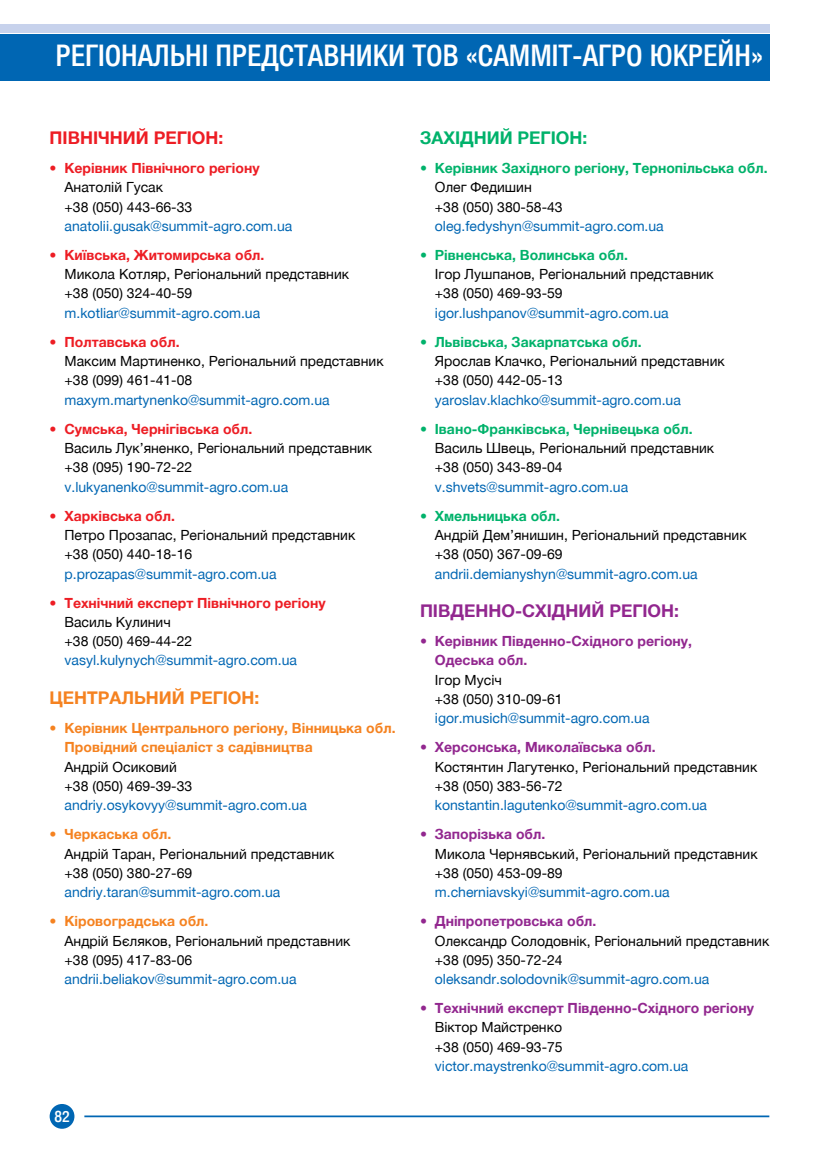
<style>
.page{position:relative;width:819px;height:1166px;background:#fff}
.page>*{position:absolute;margin:0;border:0;box-sizing:border-box;transform-origin:0 0}
.t1{font:500 condensed 29.75px "Helvetica Neue LTCYR";color:#fff}
.t2{font:700 17.5px "Helvetica Neue LTCYR";color:#92278f}
.t3{font:700 17.5px "Helvetica Neue LTCYR";color:#f58220}
.t4{font:700 17.5px "Helvetica Neue LTCYR";color:#ed1d24}
.t5{font:700 17.5px "Helvetica Neue LTCYR";color:#00b26b}
.t6{font:500 condensed 15.75px "Helvetica Neue LTCYR";color:#fff}
.t7{font:14px/19.2px "Helvetica Neue LTCYR";color:#000}
.t8{font:14px "Helvetica Neue LTCYR";color:#0066b3}
.t9{font:700 14px/19.2px "Helvetica Neue LTCYR";color:#92278f}
.t10{font:700 14px "Helvetica Neue LTCYR";color:#00b26b}
.t11{font:700 14px "Helvetica Neue LTCYR";color:#ed1d24}
.t12{font:700 14px/19.2px "Helvetica Neue LTCYR";color:#f58220}
</style>
<div class="page">
<hr style="left:84px;top:1115px;width:685px;height:2px;background:#0066b3">
<div style="left:50px;top:1104px;width:24px;height:25px;background:#0066b3;border-radius:50%"></div>
<div style="left:0;top:25px;width:769px;height:8px;background:#c7d2ec"></div>
<div style="left:0;top:35px;width:769px;height:46px;background:#0066b3"></div>
<h1 class="t1" style="left:56px;top:39px;width:708px">РЕГІОНАЛЬНІ ПРЕДСТАВНИКИ ТОВ «САММІТ-АГРО ЮКРЕЙН»</h1>
<p class="t4" style="left:50px;top:128px;width:175px">ПІВНІЧНИЙ РЕГІОН:</p>
<p class="t11" style="left:50px;top:160px;width:211px">• Керівник Північного регіону</p>
<p class="t7" style="left:64px;top:178px;width:129px">Анатолій Гусак<br>+38 (050) 443-66-33</p>
<p class="t8" style="left:64px;top:218px;width:229px">anatolii.gusak@summit-agro.com.ua</p>
<p class="t11" style="left:50px;top:247px;width:216px">• Київська, Житомирська обл.</p>
<p class="t7" style="left:64px;top:265px;width:286px">Микола Котляр, Регіональний представник +38 (050) 324-40-59</p>
<p class="t8" style="left:64px;top:305px;width:197px">m.kotliar@summit-agro.com.ua</p>
<p class="t11" style="left:50px;top:334px;width:131px">• Полтавська обл.</p>
<p class="t7" style="left:64px;top:352px;width:320px">Максим Мартиненко, Регіональний представник +38 (099) 461-41-08</p>
<p class="t8" style="left:64px;top:392px;width:267px">maxym.martynenko@summit-agro.com.ua</p>
<p class="t11" style="left:50px;top:421px;width:204px">• Сумська, Чернігівська обл.</p>
<p class="t7" style="left:64px;top:439px;width:309px">Василь Лук’яненко, Регіональний представник +38 (095) 190-72-22</p>
<p class="t8" style="left:64px;top:479px;width:225px">v.lukyanenko@summit-agro.com.ua</p>
<p class="t11" style="left:50px;top:508px;width:127px">• Харківська обл.</p>
<p class="t7" style="left:64px;top:525px;width:292px">Петро Прозапас, Регіональний представник +38 (050) 440-18-16</p>
<p class="t8" style="left:64px;top:566px;width:213px">p.prozapas@summit-agro.com.ua</p>
<p class="t11" style="left:50px;top:595px;width:277px">• Технічний експерт Північного регіону</p>
<p class="t7" style="left:64px;top:612px;width:129px">Василь Кулинич +38 (050) 469-44-22</p>
<p class="t8" style="left:64px;top:653px;width:234px">vasyl.kulynych@summit-agro.com.ua</p>
<p class="t3" style="left:50px;top:688px;width:211px">ЦЕНТРАЛЬНИЙ РЕГІОН:</p>
<p class="t12" style="left:64px;top:719px;width:332px;text-indent:-15px">• Керівник Центрального регіону, Вінницька обл.<br>Провідний спеціаліст з садівництва</p>
<p class="t7" style="left:64px;top:757px;width:129px">Андрій Осиковий +38 (050) 469-39-33</p>
<p class="t8" style="left:64px;top:797px;width:244px">andriy.osykovyy@summit-agro.com.ua</p>
<p class="t12" style="left:50px;top:825px;width:123px">• Черкаська обл.</p>
<p class="t7" style="left:64px;top:844px;width:271px">Андрій Таран, Регіональний представник +38 (050) 380-27-69</p>
<p class="t8" style="left:64px;top:884px;width:217px">andriy.taran@summit-agro.com.ua</p>
<p class="t12" style="left:50px;top:912px;width:160px">• Кіровоградська обл.</p>
<p class="t7" style="left:64px;top:931px;width:287px">Андрій Бєляков, Регіональний представник +38 (095) 417-83-06</p>
<p class="t8" style="left:64px;top:971px;width:233px">andrii.beliakov@summit-agro.com.ua</p>
<p class="t6" style="left:54px;top:1108px;width:17px">82</p>
<p class="t5" style="left:420px;top:128px;width:169px">ЗАХІДНИЙ РЕГІОН:</p>
<p class="t10" style="left:420px;top:160px;width:349px">• Керівник Західного регіону, Тернопільська обл.</p>
<p class="t7" style="left:435px;top:178px;width:129px">Олег Федишин<br>+38 (050) 380-58-43</p>
<p class="t8" style="left:435px;top:218px;width:230px">oleg.fedyshyn@summit-agro.com.ua</p>
<p class="t10" style="left:420px;top:247px;width:209px">• Рівненська, Волинська обл.</p>
<p class="t7" style="left:435px;top:265px;width:280px">Ігор Лушпанов, Регіональний представник +38 (050) 469-93-59</p>
<p class="t8" style="left:435px;top:305px;width:235px">igor.lushpanov@summit-agro.com.ua</p>
<p class="t10" style="left:420px;top:334px;width:223px">• Львівська, Закарпатська обл.</p>
<p class="t7" style="left:435px;top:352px;width:291px">Ярослав Клачко, Регіональний представник +38 (050) 442-05-13</p>
<p class="t8" style="left:435px;top:392px;width:247px">yaroslav.klachko@summit-agro.com.ua</p>
<p class="t10" style="left:420px;top:421px;width:274px">• Івано-Франківська, Чернівецька обл.</p>
<p class="t7" style="left:435px;top:439px;width:281px">Василь Швець, Регіональний представник +38 (050) 343-89-04</p>
<p class="t8" style="left:435px;top:479px;width:195px">v.shvets@summit-agro.com.ua</p>
<p class="t10" style="left:420px;top:508px;width:141px">• Хмельницька обл.</p>
<p class="t7" style="left:435px;top:525px;width:313px">Андрій Дем’янишин, Регіональний представник +38 (050) 367-09-69</p>
<p class="t8" style="left:435px;top:566px;width:264px">andrii.demianyshyn@summit-agro.com.ua</p>
<p class="t2" style="left:420px;top:601px;width:260px">ПІВДЕННО-СХІДНИЙ РЕГІОН:</p>
<p class="t9" style="left:435px;top:632px;width:258px;text-indent:-15px">• Керівник Південно-Східного регіону,<br>Одеська обл.</p>
<p class="t7" style="left:435px;top:670px;width:129px">Ігор Мусіч<br>+38 (050) 310-09-61</p>
<p class="t8" style="left:435px;top:710px;width:216px">igor.musich@summit-agro.com.ua</p>
<p class="t9" style="left:420px;top:738px;width:237px">• Херсонська, Миколаївська обл.</p>
<p class="t7" style="left:435px;top:757px;width:324px">Костянтин Лагутенко, Регіональний представник +38 (050) 383-56-72</p>
<p class="t8" style="left:435px;top:797px;width:274px">konstantin.lagutenko@summit-agro.com.ua</p>
<p class="t9" style="left:420px;top:825px;width:127px">• Запорізька обл.</p>
<p class="t7" style="left:435px;top:844px;width:324px">Микола Чернявський, Регіональний представник +38 (050) 453-09-89</p>
<p class="t8" style="left:435px;top:884px;width:236px">m.cherniavskyi@summit-agro.com.ua</p>
<p class="t9" style="left:420px;top:912px;width:178px">• Дніпропетровська обл.</p>
<p class="t7" style="left:435px;top:931px;width:336px">Олександр Солодовнік, Регіональний представник +38 (095) 350-72-24</p>
<p class="t8" style="left:435px;top:971px;width:276px">oleksandr.solodovnik@summit-agro.com.ua</p>
<p class="t9" style="left:420px;top:999px;width:335px">• Технічний експерт Південно-Східного регіону</p>
<p class="t7" style="left:435px;top:1018px;width:129px">Віктор Майстренко +38 (050) 469-93-75</p>
<p class="t8" style="left:435px;top:1058px;width:255px">victor.maystrenko@summit-agro.com.ua</p>
</div>
